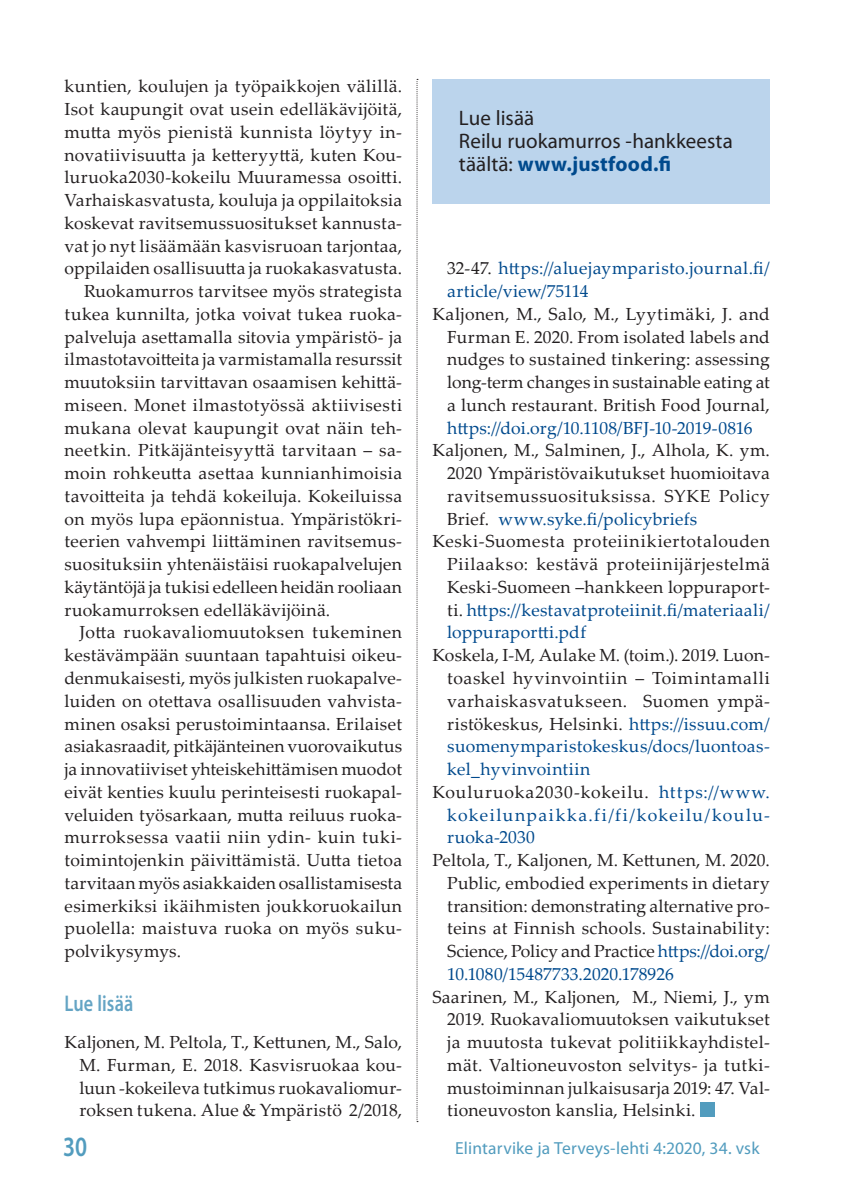
<style>
.page{position:relative;width:844px;height:1201px;background:#fff}
.page>*{position:absolute;margin:0;border:0;box-sizing:border-box;transform-origin:0 0}
.t1{font:600 28px "Myriad Pro";color:#529cbe;scale:.8 1}
.Väliotsikko13{font:600 22.75px "Myriad Pro";letter-spacing:.005em;color:#64a4c4;scale:.8 1}
.Ruututeksti_ei-sisen{font:21px/22.8px "Myriad Pro";color:#231f20}
.Lähdeluettelo{font:17.5px/22.8px "Palatino Linotype";letter-spacing:.015em;color:#231f20;text-align:justify}
.Leipa1{font:17.5px/22.8px "Palatino Linotype";letter-spacing:.02em;color:#231f20;text-align:justify}
.Leipa-eka_kpl{font:17.5px/22.8px "Palatino Linotype";letter-spacing:.015em;color:#231f20;text-align:justify}
.Lähdeluettelo-2{font:17.5px/22.8px "Palatino Linotype";letter-spacing:.04em;color:#004a8d;text-align:justify}
.Lähdeluettelo-3{font:17.5px/22.8px "Palatino Linotype";letter-spacing:.02em;color:#004a8d}
.t2{font:17.5px "Myriad Pro";letter-spacing:.01em;color:#529cbe}
.s1{font-weight:700;color:#004a8d}
.s2{color:#231f20}
.s3{color:#004a8d}
</style>
<div class="page">
<div style="left:432px;top:79px;width:337px;height:124px;background:#bbd4ec"></div>
<div style="left:700px;top:1102px;width:14px;height:14px;background:#529cbe"></div>
<svg style="left:416px;top:79px;width:2px;height:1043px"></svg>
<p class="Leipa-eka_kpl" style="left:64px;top:74px;width:339px">kuntien, koulujen ja työpaikkojen välillä.<br>Isot kaupungit ovat usein edelläkävijöitä, mutta myös pienistä kunnista löytyy in&shy;novatiivisuutta ja ketteryyttä, kuten Kou&shy;luruoka2030-kokeilu Muuramessa osoitti.<br>Varhaiskasvatusta, kouluja ja oppilaitoksia koskevat ravitsemussuositukset kannusta&shy;vat jo nyt lisäämään kasvisruoan tarjontaa, oppilaiden osallisuutta ja ruokakasvatusta.</p>
<p class="Leipa1" style="left:64px;top:279px;width:339px;text-indent:19px">Ruokamurros tarvitsee myös strategista tukea kunnilta, jotka voivat tukea ruoka&shy;palveluja asettamalla sitovia ympäristö- ja ilmastotavoitteita ja varmistamalla resurssit muutoksiin tarvittavan osaamisen kehittä&shy;miseen. Monet ilmastotyössä aktiivisesti mukana olevat kaupungit ovat näin teh&shy;neetkin. Pitkäjänteisyyttä tarvitaan – sa&shy;moin rohkeutta asettaa kunnianhimoisia tavoitteita ja tehdä kokeiluja. Kokeiluissa on myös lupa epäonnistua. Ympäristökri&shy;teerien vahvempi liittäminen ravitsemus&shy;suosituksiin yhtenäistäisi ruokapalvelujen käytäntöjä ja tukisi edelleen heidän rooliaan ruokamurroksen edelläkävijöinä.</p>
<p class="Leipa1" style="left:64px;top:620px;width:339px;text-indent:15px">Jotta ruokavaliomuutoksen tukeminen kestävämpään suuntaan tapahtuisi oikeu&shy;denmukaisesti, myös julkisten ruokapalve&shy;luiden on otettava osallisuuden vahvista&shy;minen osaksi perustoimintaansa. Erilaiset asiakasraadit, pitkäjänteinen vuorovaikutus ja innovatiiviset yhteiskehittämisen muodot eivät kenties kuulu perinteisesti ruokapal&shy;veluiden työsarkaan, mutta reiluus ruoka&shy;murroksessa vaatii niin ydin- kuin tuki&shy;toimintojenkin päivittämistä. Uutta tietoa tarvitaan myös asiakkaiden osallistamisesta esimerkiksi ikäihmisten joukkoruokailun puolella: maistuva ruoka on myös suku&shy;polvikysymys.</p>
<p class="Väliotsikko13" style="left:64px;top:989px;width:87px">Lue lisää</p>
<p class="Lähdeluettelo" style="left:79px;top:1030px;width:324px;text-indent:-15px">Kaljonen, M. Peltola, T., Kettunen, M., Salo, M. Furman, E. 2018. Kasvisruokaa kou&shy;luun -kokeileva tutkimus ruokavaliomur&shy;roksen tukena. Alue &amp; Ympäristö 2/2018,</p>
<p class="Ruututeksti_ei-sisen" style="left:459px;top:107px;width:77px">Lue lisää</p>
<p class="Ruututeksti_ei-sisen" style="left:459px;top:129px;width:275px">Reilu ruokamurros -hankkeesta täältä: <span class="s1">www.justfood.fi</span></p>
<p class="Lähdeluettelo-3" style="left:447px;top:256px;width:324px"><span class="s2">32-47.</span> https://aluejaymparisto.journal.fi/ article/view/75114</p>
<p class="Lähdeluettelo" style="left:447px;top:302px;width:324px;text-indent:-15px">Kaljonen, M., Salo, M., Lyytimäki, J. and Furman E. 2020. From isolated labels and nudges to sustained tinkering: assessing long-term changes in sustainable eating at a lunch restaurant. British Food Journal, <span class="s3">https://doi.org/10.1108/BFJ-10-2019-0816</span></p>
<p class="Lähdeluettelo" style="left:447px;top:438px;width:324px;text-indent:-15px">Kaljonen, M., Salminen, J., Alhola, K. ym.<br>2020 Ympäristövaikutukset huomioitava ravitsemussuosituksissa. SYKE Policy Brief. <span class="s3">www.syke.fi/policybriefs</span></p>
<p class="Lähdeluettelo" style="left:447px;top:529px;width:324px;text-indent:-15px">Keski-Suomesta proteiinikiertotalouden Piilaakso: kestävä proteiinijärjestelmä Keski-Suomeen –hankkeen loppuraport&shy;ti. <span class="s3">https://kestavatproteiinit.fi/materiaali/ loppuraportti.pdf</span></p>
<p class="Lähdeluettelo" style="left:447px;top:643px;width:324px;text-indent:-15px">Koskela, I-M, Aulake M. (toim.). 2019. Luon&shy;toaskel hyvinvointiin – Toimintamalli varhaiskasvatukseen. Suomen ympä&shy;ristökeskus, Helsinki. <span class="s3">https://issuu.com/ suomenymparistokeskus/docs/luontoas&shy;kel_hyvinvointiin</span></p>
<p class="Lähdeluettelo-2" style="left:447px;top:779px;width:324px;text-indent:-15px"><span class="s2">Kouluruoka2030-kokeilu.</span> https://www. kokeilunpaikka.fi/fi/kokeilu/koulu&shy;ruoka-2030</p>
<p class="Lähdeluettelo" style="left:447px;top:848px;width:324px;text-indent:-15px">Peltola, T., Kaljonen, M. Kettunen, M. 2020.<br>Public, embodied experiments in dietary transition: demonstrating alternative pro&shy;teins at Finnish schools. Sustainability:<br>Science, Policy and Practice <span class="s3">https://doi.org/ 10.1080/15487733.2020.178926</span></p>
<p class="Lähdeluettelo" style="left:447px;top:984px;width:324px;text-indent:-15px">Saarinen, M., Kaljonen, M., Niemi, J., ym 2019. Ruokavaliomuutoksen vaikutukset ja muutosta tukevat politiikkayhdistel&shy;mät. Valtioneuvoston selvitys- ja tutki&shy;mustoiminnan julkaisusarja 2019: 47. Val&shy;tioneuvoston kanslia, Helsinki.</p>
<h1 class="t1" style="left:63px;top:1129px;width:31px">30</h1>
<p class="t2" style="left:455px;top:1137px;width:306px">Elintarvike ja Terveys-lehti 4:2020, 34. vsk</p>
</div>
